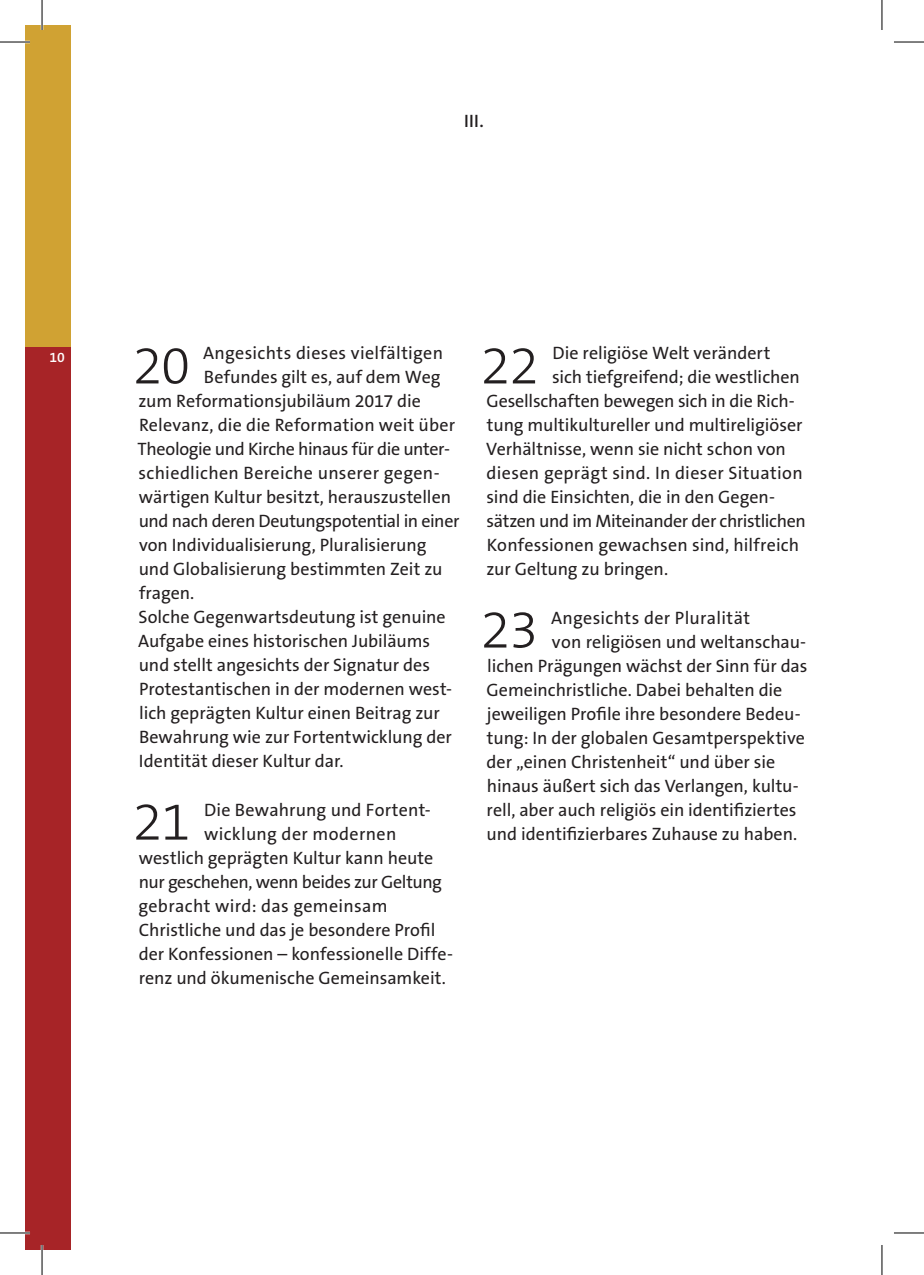
<style>
.page{position:relative;width:924px;height:1275px;background:#fff}
.page>*{position:absolute;margin:0;border:0;box-sizing:border-box;transform-origin:0 0}
.t1{font:300 53.6px "The Sans B3";letter-spacing:-.025em;color:#231f20}
.t2{font:18px "The Sans B5 Plain";color:#231f20}
.t3{font:18px "The Sans B5 Plain";letter-spacing:.02em;color:#231f20}
.t4{font:18px "The Sans B5 Plain";letter-spacing:-.02em;color:#231f20}
.t5{font:18px "The Sans B5 Plain";letter-spacing:-.025em;color:#231f20}
.t6{font:600 18px "The Sans B6";color:#231f20}
.t7{font:600 14px "The Sans B6";color:#fff}
</style>
<div class="page">
<div style="left:25px;top:346px;width:45px;height:904px;background:#a72427"></div>
<div style="left:25px;top:25px;width:45px;height:321px;background:#d0a233"></div>
<hr style="left:0;top:41px;width:30px;height:2px;background:#fff">
<hr style="left:0;top:1231px;width:30px;height:3px;background:#fff">
<hr style="left:41px;top:0;width:2px;height:30px;background:#fff">
<hr style="left:41px;top:1245px;width:2px;height:30px;background:#fff">
<hr style="left:0;top:42px;width:30px;height:1px;background:#000">
<hr style="left:893px;top:42px;width:30px;height:1px;background:#000">
<hr style="left:0;top:1232px;width:30px;height:1px;background:#000">
<hr style="left:893px;top:1232px;width:30px;height:1px;background:#000">
<hr style="left:42px;top:0;width:1px;height:30px;background:#000">
<hr style="left:42px;top:1245px;width:1px;height:30px;background:#000">
<hr style="left:881px;top:0;width:1px;height:30px;background:#000">
<hr style="left:881px;top:1245px;width:1px;height:30px;background:#000">
<p class="t6" style="left:464px;top:112px;width:21px">III.</p>
<p class="t7" style="left:49px;top:350px;width:17px">10</p>
<h1 class="t1" style="left:133px;top:338px;width:59px">20</h1>
<p class="t3" style="left:203px;top:344px;width:241px">Angesichts dieses vielfältigen</p>
<p class="t2" style="left:204px;top:368px;width:238px">Befundes gilt es, auf dem Weg</p>
<p class="t2" style="left:138px;top:392px;width:284px">zum Reformationsjubiläum 2017 die</p>
<p class="t2" style="left:139px;top:416px;width:317px">Relevanz, die die Reformation weit über</p>
<p class="t4" style="left:138px;top:440px;width:314px">Theologie und Kirche hinaus für die unter-</p>
<p class="t3" style="left:138px;top:464px;width:302px">schiedlichen Bereiche unserer gegen-</p>
<p class="t2" style="left:139px;top:488px;width:313px">wärtigen Kultur besitzt, herauszustellen</p>
<p class="t5" style="left:139px;top:512px;width:322px">und nach deren Deutungspotential in einer</p>
<p class="t2" style="left:139px;top:536px;width:289px">von Individualisierung, Pluralisierung</p>
<p class="t2" style="left:139px;top:560px;width:305px">und Globalisierung bestimmten Zeit zu</p>
<p class="t2" style="left:139px;top:584px;width:57px">fragen.</p>
<p class="t2" style="left:138px;top:608px;width:308px">Solche Gegenwartsdeutung ist genuine</p>
<p class="t2" style="left:138px;top:632px;width:293px">Aufgabe eines historischen Jubiläums</p>
<p class="t2" style="left:139px;top:656px;width:293px">und stellt angesichts der Signatur des</p>
<p class="t2" style="left:139px;top:680px;width:314px">Protestantischen in der modernen west-</p>
<p class="t2" style="left:139px;top:704px;width:302px">lich geprägten Kultur einen Beitrag zur</p>
<p class="t2" style="left:139px;top:728px;width:314px">Bewahrung wie zur Fortentwicklung der</p>
<p class="t2" style="left:139px;top:752px;width:206px">Identität dieser Kultur dar.</p>
<h1 class="t1" style="left:133px;top:794px;width:59px">21</h1>
<p class="t2" style="left:204px;top:800px;width:228px">Die Bewahrung und Fortent-</p>
<p class="t3" style="left:204px;top:824px;width:194px">wicklung der modernen</p>
<p class="t2" style="left:139px;top:848px;width:296px">westlich geprägten Kultur kann heute</p>
<p class="t4" style="left:139px;top:872px;width:304px">nur geschehen, wenn beides zur Geltung</p>
<p class="t2" style="left:138px;top:896px;width:250px">gebracht wird: das gemeinsam</p>
<p class="t2" style="left:139px;top:920px;width:298px">Christliche und das je besondere Profil</p>
<p class="t2" style="left:139px;top:944px;width:315px">der Konfessionen – konfessionelle Diffe-</p>
<p class="t2" style="left:139px;top:968px;width:308px">renz und ökumenische Gemeinsamkeit.</p>
<h1 class="t1" style="left:480px;top:338px;width:60px">22</h1>
<p class="t2" style="left:552px;top:344px;width:219px">Die religiöse Welt verändert</p>
<p class="t2" style="left:552px;top:368px;width:249px">sich tiefgreifend; die westlichen</p>
<p class="t2" style="left:486px;top:392px;width:309px">Gesellschaften bewegen sich in die Rich-</p>
<p class="t2" style="left:486px;top:416px;width:317px">tung multikultureller und multireligiöser</p>
<p class="t2" style="left:486px;top:440px;width:301px">Verhältnisse, wenn sie nicht schon von</p>
<p class="t3" style="left:486px;top:464px;width:317px">diesen geprägt sind. In dieser Situation</p>
<p class="t2" style="left:486px;top:488px;width:290px">sind die Einsichten, die in den Gegen-</p>
<p class="t4" style="left:486px;top:512px;width:321px">sätzen und im Miteinander der christlichen</p>
<p class="t2" style="left:486px;top:536px;width:314px">Konfessionen gewachsen sind, hilfreich</p>
<p class="t2" style="left:486px;top:560px;width:183px">zur Geltung zu bringen.</p>
<h1 class="t1" style="left:480px;top:602px;width:59px">23</h1>
<p class="t3" style="left:550px;top:608px;width:200px">Angesichts der Pluralität</p>
<p class="t2" style="left:551px;top:632px;width:256px">von religiösen und weltanschau-</p>
<p class="t2" style="left:487px;top:656px;width:322px">lichen Prägungen wächst der Sinn für das</p>
<p class="t2" style="left:486px;top:680px;width:297px">Gemeinchristliche. Dabei behalten die</p>
<p class="t2" style="left:486px;top:704px;width:315px">jeweiligen Profile ihre besondere Bedeu-</p>
<p class="t2" style="left:486px;top:728px;width:319px">tung: In der globalen Gesamtperspektive</p>
<p class="t2" style="left:486px;top:752px;width:290px">der „einen Christenheit“ und über sie</p>
<p class="t2" style="left:486px;top:776px;width:313px">hinaus äußert sich das Verlangen, kultu-</p>
<p class="t2" style="left:486px;top:800px;width:311px">rell, aber auch religiös ein identifiziertes</p>
<p class="t2" style="left:486px;top:824px;width:312px">und identifizierbares Zuhause zu haben.</p>
</div>
